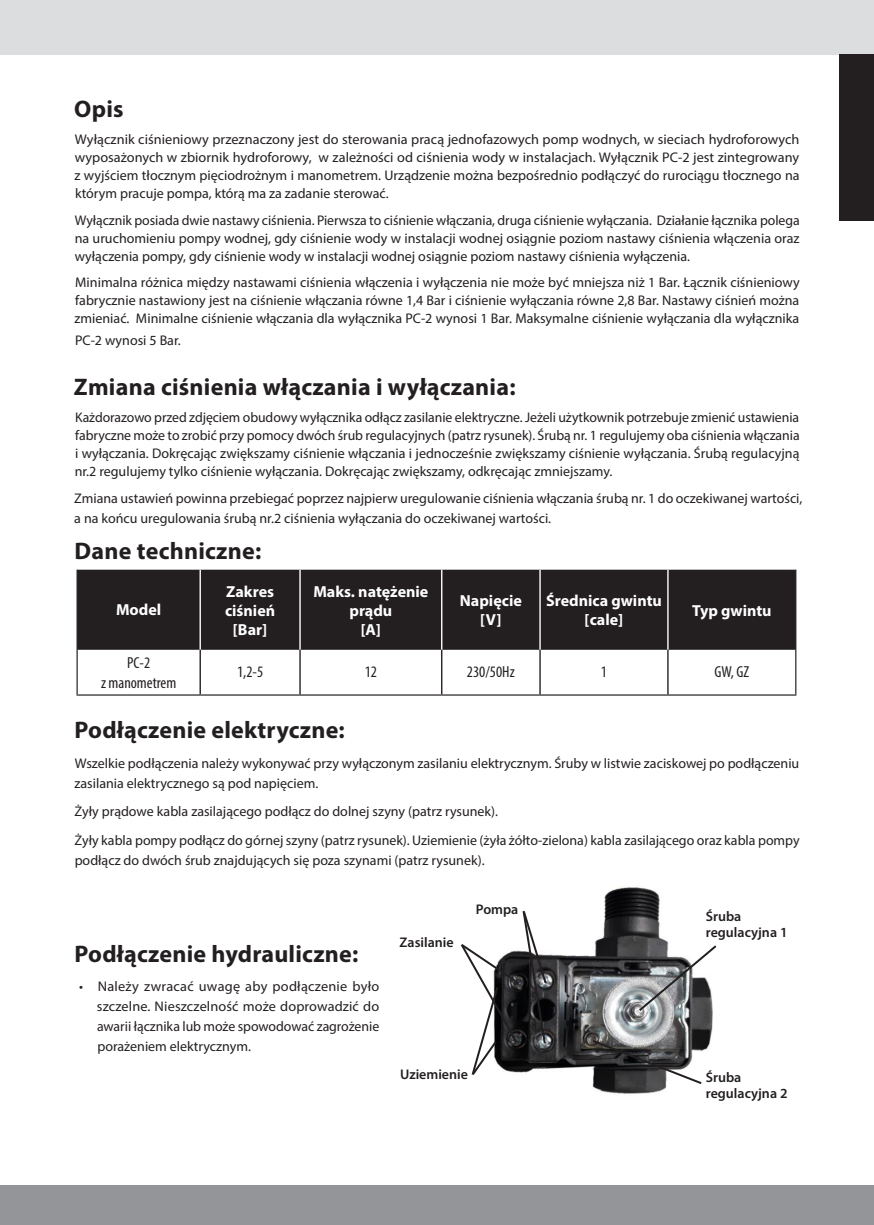
<style>
.page{position:relative;width:874px;height:1225px;background:#fff}
.page>*{position:absolute;margin:0;border:0;box-sizing:border-box;transform-origin:0 0}
.Tekst_wciecie{font:700 24px "Myriad Pro";letter-spacing:.01em;color:#231f20}
.Srodtyt_nowy{font:700 24px "Myriad Pro";letter-spacing:.01em;color:#231f20}
.Tekst{font:700 24px "Myriad Pro";letter-spacing:.01em;color:#231f20}
.t1{font:700 16px/19.2px "Myriad Pro";color:#fff;text-align:center}
.t2{font:condensed 16px/19.2px "Myriad Pro";color:#231f20;text-align:center}
.Tekst-2{font:14px/18px "Myriad Pro";color:#231f20;text-align:justify}
.Tekst_wciecie_punktory{font:600 14px "Myriad Pro";color:#231f20}
</style>
<div class="page">
<div style="left:0;top:1185px;width:873px;height:40px;background:#939598"></div>
<div style="left:0;top:0;width:873px;height:54px;background:#dcdddf"></div>
<img style="left:547px;top:887px;width:166px;height:207px">
<div style="left:78px;top:569px;width:716px;height:81px;background:#231f20"></div>
<hr style="left:199px;top:569px;width:2px;height:81px;background:#fff">
<hr style="left:299px;top:569px;width:1px;height:81px;background:#fff">
<hr style="left:441px;top:569px;width:1px;height:81px;background:#fff">
<hr style="left:539px;top:569px;width:1px;height:81px;background:#fff">
<hr style="left:667px;top:569px;width:1px;height:81px;background:#fff">
<hr style="left:199px;top:650px;width:2px;height:44px;background:#231f20">
<hr style="left:299px;top:650px;width:1px;height:44px;background:#231f20">
<hr style="left:441px;top:650px;width:1px;height:44px;background:#231f20">
<hr style="left:539px;top:650px;width:1px;height:44px;background:#231f20">
<hr style="left:667px;top:650px;width:1px;height:44px;background:#231f20">
<hr style="left:76px;top:650px;width:2px;height:44px;background:#231f20">
<hr style="left:794px;top:650px;width:2px;height:44px;background:#231f20">
<hr style="left:76px;top:694px;width:124px;height:1px;background:#231f20">
<hr style="left:200px;top:694px;width:100px;height:1px;background:#231f20">
<hr style="left:300px;top:694px;width:141px;height:1px;background:#231f20">
<hr style="left:441px;top:694px;width:98px;height:1px;background:#231f20">
<hr style="left:539px;top:694px;width:128px;height:1px;background:#231f20">
<hr style="left:667px;top:694px;width:129px;height:1px;background:#231f20">
<hr style="left:76px;top:569px;width:2px;height:81px;background:#231f20">
<hr style="left:794px;top:569px;width:2px;height:81px;background:#231f20">
<svg style="left:636px;top:943px;width:81px;height:70px"></svg>
<svg style="left:590px;top:1038px;width:113px;height:47px;background:#5e5e5f"></svg>
<svg style="left:460px;top:911px;width:87px;height:164px"></svg>
<div style="left:839px;top:54px;width:34px;height:167px;background:#231f20"></div>
<p class="Tekst_wciecie" style="left:74px;top:93px;width:51px">Opis</p>
<p class="Tekst-2" style="left:74px;top:130px;width:726px">Wyłącznik ciśnieniowy przeznaczony jest do sterowania pracą jednofazowych pomp wodnych, w sieciach hydroforowych wyposażonych w zbiornik hydroforowy, w zależności od ciśnienia wody w instalacjach. Wyłącznik PC-2 jest zintegrowany z wyjściem tłocznym pięciodrożnym i manometrem. Urządzenie można bezpośrednio podłączyć do rurociągu tłocznego na którym pracuje pompa, którą ma za zadanie sterować.</p>
<p class="Tekst-2" style="left:75px;top:211px;width:726px">Wyłącznik posiada dwie nastawy ciśnienia. Pierwsza to ciśnienie włączania, druga ciśnienie wyłączania. Działanie łącznika polega na uruchomieniu pompy wodnej, gdy ciśnienie wody w instalacji wodnej osiągnie poziom nastawy ciśnienia włączenia oraz wyłączenia pompy, gdy ciśnienie wody w instalacji wodnej osiągnie poziom nastawy ciśnienia wyłączenia.</p>
<p class="Tekst-2" style="left:74px;top:273px;width:726px">Minimalna różnica między nastawami ciśnienia włączenia i wyłączenia nie może być mniejsza niż 1 Bar. Łącznik ciśnieniowy fabrycznie nastawiony jest na ciśnienie włączania równe 1,4 Bar i ciśnienie wyłączania równe 2,8 Bar. Nastawy ciśnień można zmieniać. Minimalne ciśnienie włączania dla wyłącznika PC-2 wynosi 1 Bar. Maksymalne ciśnienie wyłączania dla wyłącznika</p>
<p class="Tekst-2" style="left:75px;top:331px;width:107px">PC-2 wynosi 5 Bar.</p>
<p class="Srodtyt_nowy" style="left:74px;top:371px;width:443px">Zmiana ciśnienia włączania i wyłączania:</p>
<p class="Tekst-2" style="left:75px;top:408px;width:726px">Każdorazowo przed zdjęciem obudowy wyłącznika odłącz zasilanie elektryczne. Jeżeli użytkownik potrzebuje zmienić ustawienia fabryczne może to zrobić przy pomocy dwóch śrub regulacyjnych (patrz rysunek). Śrubą nr. 1 regulujemy oba ciśnienia włączania i wyłączania. Dokręcając zwiększamy ciśnienie włączania i jednocześnie zwiększamy ciśnienie wyłączania. Śrubą regulacyjną nr.2 regulujemy tylko ciśnienie wyłączania. Dokręcając zwiększamy, odkręcając zmniejszamy.</p>
<p class="Tekst-2" style="left:74px;top:487px;width:729px;line-height:20px">Zmiana ustawień powinna przebiegać poprzez najpierw uregulowanie ciśnienia włączania śrubą nr. 1 do oczekiwanej wartości, a na końcu uregulowania śrubą nr.2 ciśnienia wyłączania do oczekiwanej wartości.</p>
<p class="Tekst" style="left:75px;top:535px;width:188px">Dane techniczne:</p>
<p class="t1" style="left:116px;top:600px;width:47px">Model</p>
<p class="t1" style="left:225px;top:581px;width:52px">Zakres ciśnień [Bar]</p>
<p class="t1" style="left:313px;top:581px;width:116px">Maks. natężenie prądu<br>[A]</p>
<p class="t1" style="left:459px;top:590px;width:63px">Napięcie [V]</p>
<p class="t1" style="left:546px;top:590px;width:117px">Średnica gwintu [cale]</p>
<p class="t1" style="left:691px;top:600px;width:81px">Typ gwintu</p>
<p class="t2" style="left:101px;top:653px;width:77px">PC-2<br>z manometrem</p>
<p class="t2" style="left:237px;top:661px;width:28px">1,2-5</p>
<p class="t2" style="left:364px;top:661px;width:14px">12</p>
<p class="t2" style="left:466px;top:661px;width:49px">230/50Hz</p>
<p class="t2" style="left:600px;top:661px;width:8px">1</p>
<p class="t2" style="left:714px;top:661px;width:36px">GW, GZ</p>
<p class="Tekst_wciecie" style="left:75px;top:714px;width:271px">Podłączenie elektryczne:</p>
<p class="Tekst-2" style="left:74px;top:753px;width:726px;line-height:20px">Wszelkie podłączenia należy wykonywać przy wyłączonym zasilaniu elektrycznym. Śruby w listwie zaciskowej po podłączeniu zasilania elektrycznego są pod napięciem.</p>
<p class="Tekst-2" style="left:75px;top:802px;width:424px">Żyły prądowe kabla zasilającego podłącz do dolnej szyny (patrz rysunek).</p>
<p class="Tekst-2" style="left:75px;top:830px;width:726px;line-height:20px">Żyły kabla pompy podłącz do górnej szyny (patrz rysunek). Uziemienie (żyła żółto-zielona) kabla zasilającego oraz kabla pompy podłącz do dwóch śrub znajdujących się poza szynami (patrz rysunek).</p>
<p class="Tekst_wciecie" style="left:75px;top:937px;width:285px">Podłączenie hydrauliczne:</p>
<p class="Tekst-2" style="left:97px;top:976px;width:284px;line-height:20px;text-indent:-18px">• Należy zwracać uwagę aby podłączenie było szczelne. Nieszczelność może doprowadzić do awarii łącznika lub może spowodować zagrożenie porażeniem elektrycznym.</p>
<p class="Tekst_wciecie_punktory" style="left:399px;top:933px;width:55px">Zasilanie</p>
<p class="Tekst_wciecie_punktory" style="left:475px;top:900px;width:44px">Pompa</p>
<p class="Tekst_wciecie_punktory" style="left:400px;top:1065px;width:69px">Uziemienie</p>
<p class="Tekst_wciecie_punktory" style="left:705px;top:907px;width:37px">Śruba</p>
<p class="Tekst_wciecie_punktory" style="left:705px;top:923px;width:83px">regulacyjna 1</p>
<p class="Tekst_wciecie_punktory" style="left:705px;top:1068px;width:37px">Śruba</p>
<p class="Tekst_wciecie_punktory" style="left:705px;top:1084px;width:83px">regulacyjna 2</p>
</div>
